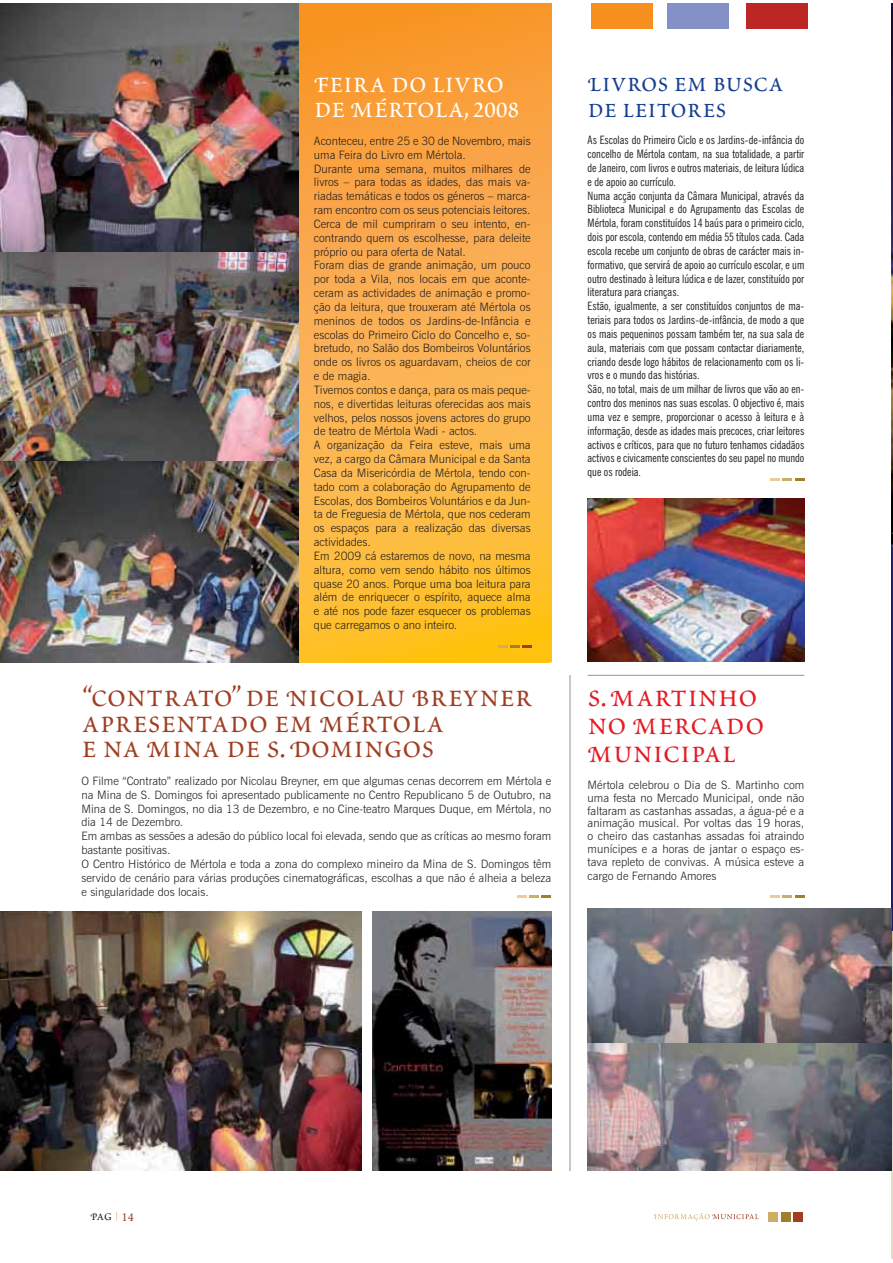
<style>
.page{position:relative;width:893px;height:1263px;background:#fff}
.page>*{position:absolute;margin:0;border:0;box-sizing:border-box;transform-origin:0 0}
.t1{font:35.85px/25.7px "Poetica Roman Small Caps";color:#a03e22}
.t2{font:35.85px/28.2px "Poetica Roman Small Caps";color:#e31b22}
.t3{font:33.3px/25.7px "Poetica Roman Small Caps";letter-spacing:-.01em;color:#fff}
.t4{font:30.75px/25.7px "Poetica Roman Small Caps";color:#143f90}
.t5{font:15.3px "Poetica Roman Small Caps";color:#231f20}
.t6{font:300 11.55px/13.8px "News Gothic BT";color:#231f20}
.t7{font:condensed 11.55px/13.8px "News Gothic BT";color:#231f20}
.s1{font-family:"DIN";font-weight:300;font-size:10.2px;color:#d0ad67}
.s2{font-size:18px;color:#a03e22}
</style>
<div class="page">
<div style="left:768px;top:1212px;width:10px;height:9px;background:#d0ad67"></div>
<div style="left:780px;top:1212px;width:10px;height:9px;background:#a17f2e"></div>
<div style="left:793px;top:1212px;width:10px;height:9px;background:#a03e22"></div>
<svg style="left:653px;top:1213px;width:105px;height:8px"></svg>
<hr style="left:891px;top:4px;width:1px;height:947px;background:#201c70">
<svg style="left:298px;top:4px;width:253px;height:658px;background:#faae42"></svg>
<hr style="left:891px;top:952px;width:1px;height:307px;background:#e3dac7">
<svg style="left:891px;top:932px;width:1px;height:20px"></svg>
<img style="left:0;top:4px;width:298px;height:458px">
<img style="left:0;top:462px;width:298px;height:200px">
<img style="left:0;top:912px;width:362px;height:258px">
<img style="left:372px;top:912px;width:179px;height:258px">
<img style="left:587px;top:498px;width:217px;height:164px">
<img style="left:587px;top:908px;width:304px;height:262px">
<hr style="left:587px;top:675px;width:217px;height:1px;background:#939598">
<hr style="left:569px;top:675px;width:1px;height:496px;background:#939598">
<svg style="left:497px;top:645px;width:35px;height:3px"></svg>
<svg style="left:517px;top:895px;width:34px;height:3px"></svg>
<svg style="left:770px;top:895px;width:34px;height:3px"></svg>
<svg style="left:770px;top:478px;width:34px;height:3px"></svg>
<div style="left:591px;top:4px;width:61px;height:25px;background:#f78f1e"></div>
<div style="left:667px;top:4px;width:62px;height:25px;background:#8490c8"></div>
<div style="left:746px;top:4px;width:62px;height:25px;background:#bc2625"></div>
<img style="left:891px;top:4px;width:1px;height:521px">
<svg style="left:891px;top:525px;width:1px;height:22px"></svg>
<h2 class="t3" style="left:314px;top:72px;width:207px">Feira do livro de Mértola, 2008</h2>
<p class="t6" style="left:314px;top:135px;width:218px">Aconteceu, entre 25 e 30 de Novembro, mais uma Feira do Livro em Mértola.<br>Durante uma semana, muitos milhares de livros – para todas as idades, das mais va&shy;riadas temáticas e todos os géneros – marca&shy;ram encontro com os seus potenciais leitores.<br>Cerca de mil cumpriram o seu intento, en&shy;contrando quem os escolhesse, para deleite próprio ou para oferta de Natal.<br>Foram dias de grande animação, um pouco por toda a Vila, nos locais em que aconte&shy;ceram as actividades de animação e promo&shy;ção da leitura, que trouxeram até Mértola os meninos de todos os Jardins-de-Infância e escolas do Primeiro Ciclo do Concelho e, so&shy;bretudo, no Salão dos Bombeiros Voluntários onde os livros os aguardavam, cheios de cor e de magia.<br>Tivemos contos e dança, para os mais peque&shy;nos, e divertidas leituras oferecidas aos mais velhos, pelos nossos jovens actores do grupo de teatro de Mértola Wadi - actos.<br>A organização da Feira esteve, mais uma vez, a cargo da Câmara Municipal e da Santa Casa da Misericórdia de Mértola, tendo con&shy;tado com a colaboração do Agrupamento de Escolas, dos Bombeiros Voluntários e da Jun&shy;ta de Freguesia de Mértola, que nos cederam os espaços para a realização das diversas actividades.<br>Em 2009 cá estaremos de novo, na mesma altura, como vem sendo hábito nos últimos quase 20 anos. Porque uma boa leitura para além de enriquecer o espírito, aquece alma e até nos pode fazer esquecer os problemas que carregamos o ano inteiro.</p>
<h1 class="t1" style="left:81px;top:686px;width:453px">“Contrato” de Nicolau Breyner apresentado em Mértola<br>e na Mina de S. Domingos</h1>
<p class="t6" style="left:81px;top:775px;width:471px">O Filme “Contrato” realizado por Nicolau Breyner, em que algumas cenas decorrem em Mértola e na Mina de S. Domingos foi apresentado publicamente no Centro Republicano 5 de Outubro, na Mina de S. Domingos, no dia 13 de Dezembro, e no Cine-teatro Marques Duque, em Mértola, no dia 14 de Dezembro.<br>Em ambas as sessões a adesão do público local foi elevada, sendo que as críticas ao mesmo foram bastante positivas.<br>O Centro Histórico de Mértola e toda a zona do complexo mineiro da Mina de S. Domingos têm servido de cenário para várias produções cinematográficas, escolhas a que não é alheia a beleza e singularidade dos locais.</p>
<h3 class="t4" style="left:587px;top:72px;width:198px">Livros em busca de leitores</h3>
<p class="t7" style="left:587px;top:134px;width:218px">As Escolas do Primeiro Ciclo e os Jardins-de-infância do concelho de Mértola contam, na sua totalidade, a partir de Janeiro, com livros e outros materiais, de leitura lúdica e de apoio ao currículo.<br>Numa acção conjunta da Câmara Municipal, através da Biblioteca Municipal e do Agrupamento das Escolas de Mértola, foram constituídos 14 baús para o primeiro ciclo, dois por escola, contendo em média 55 títulos cada. Cada escola recebe um conjunto de obras de carácter mais in&shy;formativo, que servirá de apoio ao currículo escolar, e um outro destinado à leitura lúdica e de lazer, constituído por literatura para crianças.<br>Estão, igualmente, a ser constituídos conjuntos de ma&shy;teriais para todos os Jardins-de-infância, de modo a que os mais pequeninos possam também ter, na sua sala de aula, materiais com que possam contactar diariamente, criando desde logo hábitos de relacionamento com os li&shy;vros e o mundo das histórias.<br>São, no total, mais de um milhar de livros que vão ao en&shy;contro dos meninos nas suas escolas. O objectivo é, mais uma vez e sempre, proporcionar o acesso à leitura e à informação, desde as idades mais precoces, criar leitores activos e críticos, para que no futuro tenhamos cidadãos activos e civicamente conscientes do seu papel no mundo que os rodeia.</p>
<h1 class="t2" style="left:587px;top:684px;width:178px">S. Martinho no Mercado<br>Municipal</h1>
<p class="t6" style="left:587px;top:780px;width:218px;line-height:12.9px;text-align:justify">Mértola celebrou o Dia de S. Martinho com uma festa no Mercado Municipal, onde não faltaram as castanhas assadas, a água-pé e a animação musical. Por voltas das 19 horas, o cheiro das castanhas assadas foi atraindo munícipes e a horas de jantar o espaço es&shy;tava repleto de convivas. A música esteve a cargo de Fernando Amores</p>
<h3 class="t5" style="left:90px;top:1209px;width:45px">Pag <span class="s1">|</span> <span class="s2">14</span></h3>
</div>
